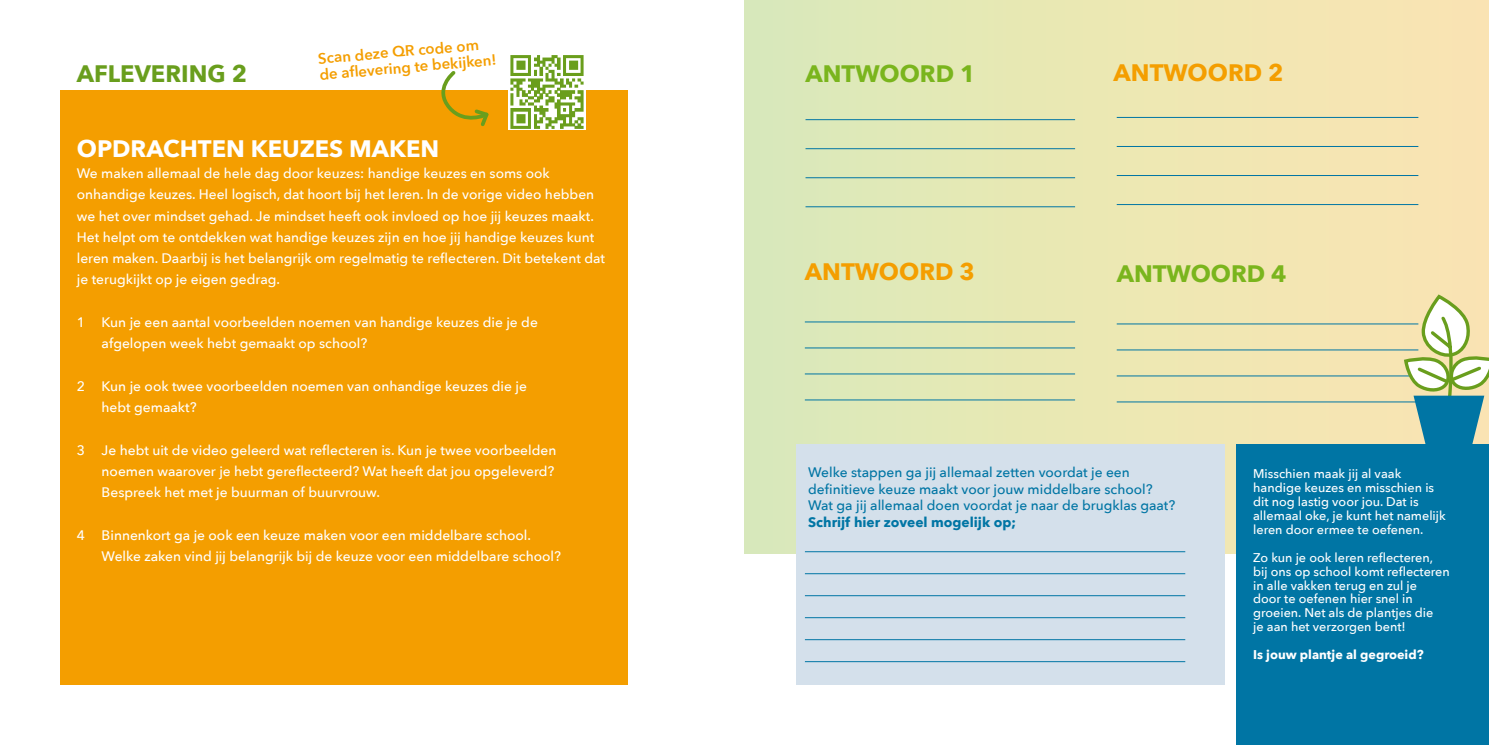
<style>
.page{position:relative;width:1489px;height:745px;background:#fff}
.page>*{position:absolute;margin:0;border:0;box-sizing:border-box;transform-origin:0 0}
.t1{font:700 23.75px "Avenir Next";color:#fff}
.t2{font:700 23.75px "Avenir Next";color:#7ab51d}
.t3{font:700 23.75px "Avenir Next";color:#f49e00}
.t4{font:700 23.75px "Avenir Next";color:#699e1d}
.t5{font:600 15px/16.2px "Avenir Next";color:#f49e00}
.t6{font:500 13.75px/21.2px "Avenir Next";color:#fff}
.t7{font:500 13.75px/16.5px "Avenir Next";color:#0075a4}
.t8{font:700 13.75px "Avenir Next";color:#0075a4}
.t9{font:500 12.62px/13.9px "Avenir Next";color:#fff}
.t10{font:700 12.62px "Avenir Next";color:#fff}
</style>
<div class="page">
<div style="left:744px;top:0;width:744px;height:553px;background:linear-gradient(to right,#d7e9b8,#fbe4b1)"></div>
<hr style="left:805px;top:119px;width:270px;height:1px;background:#0075a4">
<hr style="left:805px;top:206px;width:270px;height:1px;background:#0075a4">
<hr style="left:805px;top:148px;width:270px;height:1px;background:#0075a4">
<hr style="left:805px;top:177px;width:270px;height:1px;background:#0075a4">
<div style="left:796px;top:444px;width:428px;height:240px;background:#d4e0eb"></div>
<div style="left:60px;top:90px;width:567px;height:594px;background:#f49e00"></div>
<hr style="left:1116px;top:117px;width:302px;height:1px;background:#0075a4">
<hr style="left:1116px;top:204px;width:302px;height:1px;background:#0075a4">
<hr style="left:1116px;top:146px;width:302px;height:1px;background:#0075a4">
<hr style="left:1116px;top:175px;width:302px;height:1px;background:#0075a4">
<hr style="left:804px;top:573px;width:381px;height:1px;background:#0075a4">
<hr style="left:804px;top:661px;width:381px;height:1px;background:#0075a4">
<hr style="left:804px;top:551px;width:381px;height:1px;background:#0075a4">
<hr style="left:804px;top:639px;width:381px;height:1px;background:#0075a4">
<hr style="left:804px;top:595px;width:381px;height:1px;background:#0075a4">
<hr style="left:804px;top:617px;width:381px;height:1px;background:#0075a4">
<img style="left:508px;top:55px;width:78px;height:75px">
<svg style="left:441px;top:71px;width:48px;height:56px"></svg>
<hr style="left:804px;top:321px;width:271px;height:1px;background:#0075a4">
<hr style="left:804px;top:399px;width:271px;height:1px;background:#0075a4">
<hr style="left:804px;top:347px;width:271px;height:1px;background:#0075a4">
<hr style="left:804px;top:373px;width:271px;height:1px;background:#0075a4">
<hr style="left:1116px;top:323px;width:302px;height:1px;background:#0075a4">
<hr style="left:1116px;top:401px;width:302px;height:1px;background:#0075a4">
<hr style="left:1116px;top:349px;width:302px;height:1px;background:#0075a4">
<hr style="left:1116px;top:375px;width:302px;height:1px;background:#0075a4">
<div style="left:1236px;top:444px;width:252px;height:300px;background:#0075a4"></div>
<svg style="left:1401px;top:292px;width:87px;height:152px"></svg>
<p class="t5" style="left:317px;top:50px;width:179px;rotate:-5deg">Scan deze QR code om de afl evering te bekijken!</p>
<h1 class="t4" style="left:77px;top:53px;width:172px">AFLEVERING 2</h1>
<h1 class="t2" style="left:805px;top:53px;width:171px">ANTWOORD 1</h1>
<h1 class="t3" style="left:1113px;top:52px;width:171px">ANTWOORD 2</h1>
<h1 class="t1" style="left:77px;top:128px;width:364px">OPDRACHTEN KEUZES MAKEN</h1>
<p class="t6" style="left:77px;top:162px;width:529px">We maken allemaal de hele dag door keuzes: handige keuzes en soms ook onhandige keuzes. Heel logisch, dat hoort bij het leren. In de vorige video hebben we het over mindset gehad. Je mindset heeft ook invloed op hoe jij keuzes maakt.<br>Het helpt om te ontdekken wat handige keuzes zijn en hoe jij handige keuzes kunt leren maken. Daarbij is het belangrijk om regelmatig te reflecteren. Dit betekent dat je terugkijkt op je eigen gedrag.</p>
<p class="t6" style="left:102px;top:311px;width:438px;text-indent:-25px">1 Kun je een aantal voorbeelden noemen van handige keuzes die je de afgelopen week hebt gemaakt op school?</p>
<p class="t6" style="left:102px;top:374px;width:427px;text-indent:-25px">2 Kun je ook twee voorbeelden noemen van onhandige keuzes die je hebt gemaakt?</p>
<p class="t6" style="left:102px;top:438px;width:456px;text-indent:-25px">3 Je hebt uit de video geleerd wat reflecteren is. Kun je twee voorbeelden noemen waarover je hebt gereflecteerd? Wat heeft dat jou opgeleverd?<br>Bespreek het met je buurman of buurvrouw.</p>
<p class="t6" style="left:102px;top:523px;width:461px;text-indent:-25px">4 Binnenkort ga je ook een keuze maken voor een middelbare school.<br>Welke zaken vind jij belangrijk bij de keuze voor een middelbare school?</p>
<h1 class="t3" style="left:804px;top:251px;width:171px">ANTWOORD 3</h1>
<h1 class="t2" style="left:1116px;top:253px;width:171px">ANTWOORD 4</h1>
<p class="t7" style="left:808px;top:463px;width:368px">Welke stappen ga jij allemaal zetten voordat je een definitieve keuze maakt voor jouw middelbare school?<br>Wat ga jij allemaal doen voordat je naar de brugklas gaat?</p>
<p class="t8" style="left:808px;top:509px;width:209px">Schrijf hier zoveel mogelijk op;</p>
<p class="t9" style="left:1252px;top:466px;width:194px">Misschien maak jij al vaak handige keuzes en misschien is dit nog lastig voor jou. Dat is allemaal oke, je kunt het namelijk leren door ermee te oefenen.</p>
<p class="t9" style="left:1252px;top:549px;width:198px">Zo kun je ook leren reflecteren, bij ons op school komt reflecteren in alle vakken terug en zul je<br>door te oefenen hier snel in groeien. Net als de plantjes die<br>je aan het verzorgen bent!</p>
<p class="t10" style="left:1252px;top:643px;width:172px">Is jouw plantje al gegroeid?</p>
</div>
